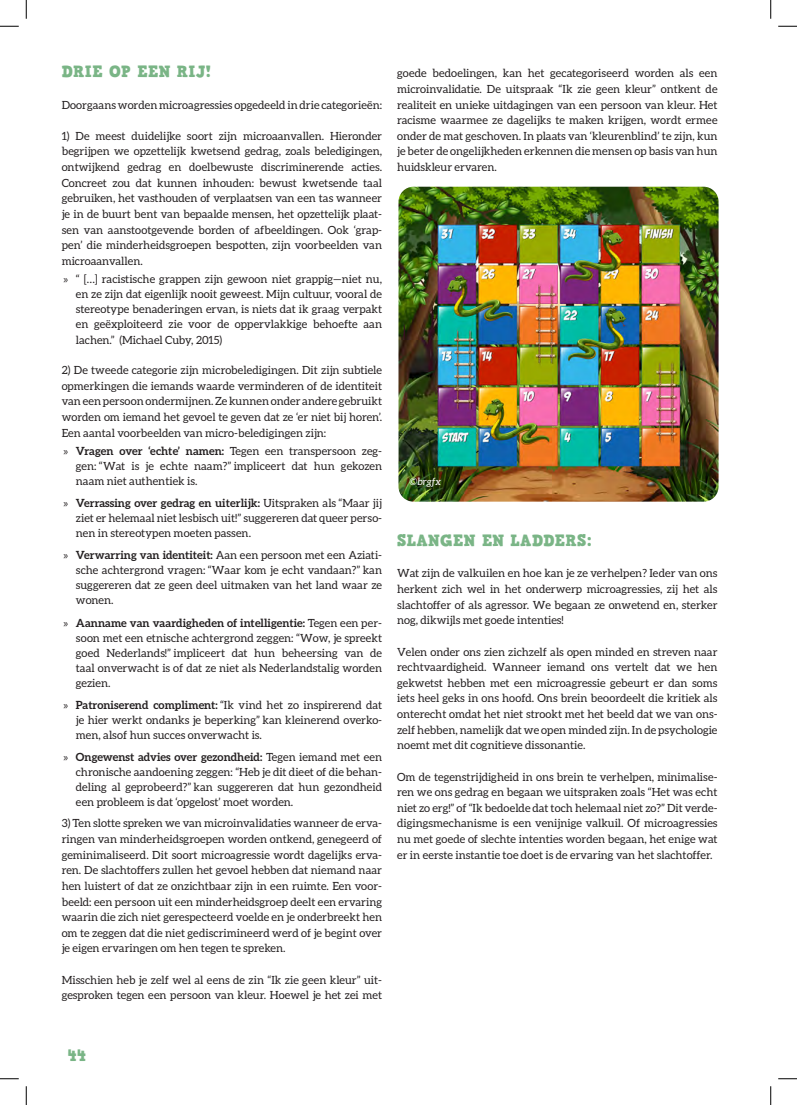
<style>
.page{position:relative;width:797px;height:1105px;background:#fff}
.page>*{position:absolute;margin:0;border:0;box-sizing:border-box;transform-origin:0 0}
.tussentitel{font:16.25px "HVD Comic Serif Pro";letter-spacing:.02em;color:#7ab586}
.bodytekst{font:11.25px/15.6px "Aleo";color:#231f20;text-align:justify}
.foto_bijschrift{font:italic 10px "Aleo";color:#fff}
.s1{font-family:"Myriad Pro"}
.s2{font-weight:700}
</style>
<div class="page">
<img style="left:398px;top:187px;width:320px;height:315px">
<svg style="left:0;top:25px;width:19px;height:2px"></svg>
<svg style="left:778px;top:25px;width:19px;height:2px"></svg>
<svg style="left:0;top:1078px;width:19px;height:1px"></svg>
<svg style="left:778px;top:1078px;width:19px;height:1px"></svg>
<svg style="left:25px;top:0;width:2px;height:19px"></svg>
<svg style="left:25px;top:1086px;width:2px;height:19px"></svg>
<svg style="left:770px;top:0;width:1px;height:19px"></svg>
<svg style="left:770px;top:1086px;width:1px;height:19px"></svg>
<p class="tussentitel" style="left:62px;top:59px;width:151px">DRIE OP EEN RIJ!</p>
<p class="bodytekst" style="left:62px;top:97px;width:322px">Doorgaans worden microagressies opgedeeld in drie categorieën:</p>
<p class="bodytekst" style="left:62px;top:128px;width:322px">1) De meest duidelijke soort zijn microaanvallen. Hieronder begrijpen we opzettelijk kwetsend gedrag, zoals beledigingen, ontwijkend gedrag en doelbewuste discriminerende acties.<br>Concreet zou dat kunnen inhouden: bewust kwetsende taal gebruiken, het vasthouden of verplaatsen van een tas wanneer je in de buurt bent van bepaalde mensen, het opzettelijk plaat&shy;sen van aanstootgevende borden of afbeeldingen. Ook ‘grap&shy;pen’ die minderheidsgroepen bespotten, zijn voorbeelden van microaanvallen.</p>
<p class="bodytekst" style="left:76px;top:272px;width:308px;line-height:15.1px;text-indent:-12px"><span class="s1">»</span> “ […] racistische grappen zijn gewoon niet grappig—niet nu, en ze zijn dat eigenlijk nooit geweest. Mijn cultuur, vooral de stereotype benaderingen ervan, is niets dat ik graag verpakt en geëxploiteerd zie voor de oppervlakkige behoefte aan lachen.” (Michael Cuby, 2015)</p>
<p class="bodytekst" style="left:62px;top:362px;width:322px">2) De tweede categorie zijn microbeledigingen. Dit zijn subtiele opmerkingen die iemands waarde verminderen of de identiteit van een persoon ondermijnen. Ze kunnen onder andere gebruikt worden om iemand het gevoel te geven dat ze ‘er niet bij horen’.<br>Een aantal voorbeelden van micro-beledigingen zijn:</p>
<p class="bodytekst" style="left:76px;top:444px;width:308px;line-height:15px;text-indent:-12px"><span class="s1">»</span> <span class="s2">Vragen over ‘echte’ namen:</span> Tegen een transpersoon zeg&shy;gen: “Wat is je echte naam?” impliceert dat hun gekozen naam niet authentiek is.</p>
<p class="bodytekst" style="left:76px;top:496px;width:308px;line-height:15px;text-indent:-12px"><span class="s1">»</span> <span class="s2">Verrassing over gedrag en uiterlijk:</span> Uitspraken als “Maar jij ziet er helemaal niet lesbisch uit!” suggereren dat queer perso&shy;nen in stereotypen moeten passen.</p>
<p class="bodytekst" style="left:76px;top:548px;width:308px;line-height:15px;text-indent:-12px"><span class="s1">»</span> <span class="s2">Verwarring van identiteit:</span> Aan een persoon met een Aziati&shy;sche achtergrond vragen: “Waar kom je echt vandaan?” kan suggereren dat ze geen deel uitmaken van het land waar ze wonen.</p>
<p class="bodytekst" style="left:76px;top:615px;width:308px;line-height:15px;text-indent:-12px"><span class="s1">»</span> <span class="s2">Aanname van vaardigheden of intelligentie:</span> Tegen een per&shy;soon met een etnische achtergrond zeggen: “Wow, je spreekt goed Nederlands!” impliceert dat hun beheersing van de taal onverwacht is of dat ze niet als Nederlandstalig worden gezien.</p>
<p class="bodytekst" style="left:76px;top:697px;width:308px;line-height:15px;text-indent:-12px"><span class="s1">»</span> <span class="s2">Patroniserend compliment:</span> “Ik vind het zo inspirerend dat je hier werkt ondanks je beperking” kan kleinerend overko&shy;men, alsof hun succes onverwacht is.</p>
<p class="bodytekst" style="left:76px;top:749px;width:308px;line-height:15px;text-indent:-12px"><span class="s1">»</span> <span class="s2">Ongewenst advies over gezondheid:</span> Tegen iemand met een chronische aandoening zeggen: “Heb je dit dieet of die behan&shy;deling al geprobeerd?” kan suggereren dat hun gezondheid een probleem is dat ‘opgelost’ moet worden.</p>
<p class="bodytekst" style="left:62px;top:815px;width:322px">3) Ten slotte spreken we van microinvalidaties wanneer de erva&shy;ringen van minderheidsgroepen worden ontkend, genegeerd of geminimaliseerd. Dit soort microagressie wordt dagelijks erva&shy;ren. De slachtoffers zullen het gevoel hebben dat niemand naar hen luistert of dat ze onzichtbaar zijn in een ruimte. Een voor&shy;beeld: een persoon uit een minderheidsgroep deelt een ervaring waarin die zich niet gerespecteerd voelde en je onderbreekt hen om te zeggen dat die niet gediscrimineerd werd of je begint over je eigen ervaringen om hen tegen te spreken.</p>
<p class="bodytekst" style="left:62px;top:972px;width:322px">Misschien heb je zelf wel al eens de zin “Ik zie geen kleur” uit&shy;gesproken tegen een persoon van kleur. Hoewel je het zei met</p>
<p class="bodytekst" style="left:397px;top:65px;width:322px">goede bedoelingen, kan het gecategoriseerd worden als een microinvalidatie. De uitspraak “Ik zie geen kleur” ontkent de realiteit en unieke uitdagingen van een persoon van kleur. Het racisme waarmee ze dagelijks te maken krijgen, wordt ermee onder de mat geschoven. In plaats van ‘kleurenblind’ te zijn, kun je beter de ongelijkheden erkennen die mensen op basis van hun huidskleur ervaren.</p>
<p class="foto_bijschrift" style="left:409px;top:476px;width:33px">©brgfx</p>
<p class="tussentitel" style="left:397px;top:528px;width:196px">SLANGEN EN LADDERS:</p>
<p class="bodytekst" style="left:397px;top:565px;width:322px">Wat zijn de valkuilen en hoe kan je ze verhelpen? Ieder van ons herkent zich wel in het onderwerp microagressies, zij het als slachtoffer of als agressor. We begaan ze onwetend en, sterker nog, dikwijls met goede intenties!</p>
<p class="bodytekst" style="left:397px;top:643px;width:322px">Velen onder ons zien zichzelf als open minded en streven naar rechtvaardigheid. Wanneer iemand ons vertelt dat we hen gekwetst hebben met een microagressie gebeurt er dan soms iets heel geks in ons hoofd. Ons brein beoordeelt die kritiek als onterecht omdat het niet strookt met het beeld dat we van ons&shy;zelf hebben, namelijk dat we open minded zijn. In de psychologie noemt met dit cognitieve dissonantie.</p>
<p class="bodytekst" style="left:397px;top:768px;width:322px">Om de tegenstrijdigheid in ons brein te verhelpen, minimalise&shy;ren we ons gedrag en begaan we uitspraken zoals “Het was echt niet zo erg!” of “Ik bedoelde dat toch helemaal niet zo?” Dit verde&shy;digingsmechanisme is een venijnige valkuil. Of microagressies nu met goede of slechte intenties worden begaan, het enige wat er in eerste instantie toe doet is de ervaring van het slachtoffer.</p>
<h1 class="tussentitel" style="left:68px;top:1042px;width:20px">44</h1>
</div>
